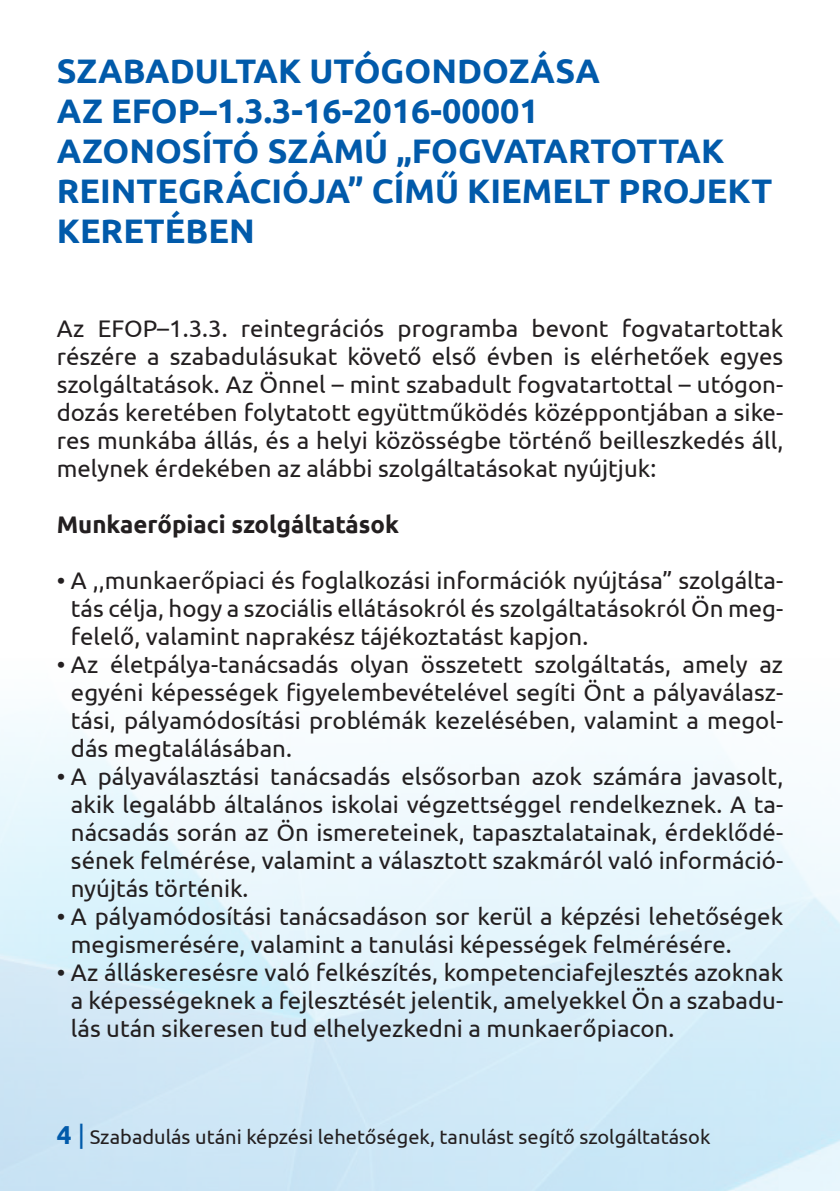
<style>
.page{position:relative;width:840px;height:1191px;background:#fff}
.page>*{position:absolute;margin:0;border:0;box-sizing:border-box;transform-origin:0 0}
.t1{font:700 34px/40px "Ubuntu";color:#015aaa}
.t2{font:24px/28px "Ubuntu";color:#231f20;text-align:justify}
.t3{font:700 24px "Ubuntu";color:#231f20}
.t4{font:20px "Ubuntu";color:#231f20}
.s1{font-weight:700;font-size:26px;color:#015aaa}
.s2{font-size:26px;color:#015aaa}
</style>
<div class="page">
<h1 class="t1" style="left:57px;top:50px;width:716px">SZABADULTAK UTÓGONDOZÁSA<br>AZ EFOP–1.3.3-16-2016-00001<br>AZONOSÍTÓ SZÁMÚ „FOGVATARTOTTAK<br>REINTEGRÁCIÓJA” CÍMŰ KIEMELT PROJEKT<br>KERETÉBEN</h1>
<p class="t2" style="left:57px;top:313px;width:727px">Az EFOP–1.3.3. reintegrációs programba bevont fogvatartottak részére a szabadulásukat követő első évben is elérhetőek egyes szolgáltatások. Az Önnel – mint szabadult fogvatartottal – utógon&shy;dozás keretében folytatott együttműködés középpontjában a sike&shy;res munkába állás, és a helyi közösségbe történő beilleszkedés áll, melynek érdekében az alábbi szolgáltatásokat nyújtjuk:</p>
<p class="t3" style="left:57px;top:510px;width:343px">Munkaerőpiaci szolgáltatások</p>
<p class="t2" style="left:71px;top:565px;width:713px;text-indent:-14px">• A ,,munkaerőpiaci és foglalkozási információk nyújtása” szolgálta&shy;tás célja, hogy a szociális ellátásokról és szolgáltatásokról Ön meg&shy;felelő, valamint naprakész tájékoztatást kapjon.</p>
<p class="t2" style="left:71px;top:649px;width:713px;text-indent:-14px">• Az életpálya-tanácsadás olyan összetett szolgáltatás, amely az egyéni képességek figyelembevételével segíti Önt a pályaválasz&shy;tási, pályamódosítási problémák kezelésében, valamint a megol&shy;dás megtalálásában.</p>
<p class="t2" style="left:71px;top:761px;width:713px;text-indent:-14px">• A pályaválasztási tanácsadás elsősorban azok számára javasolt, akik legalább általános iskolai végzettséggel rendelkeznek. A ta&shy;nácsadás során az Ön ismereteinek, tapasztalatainak, érdeklődé&shy;sének felmérése, valamint a választott szakmáról való információ&shy;nyújtás történik.</p>
<p class="t2" style="left:71px;top:902px;width:713px;text-indent:-14px">• A pályamódosítási tanácsadáson sor kerül a képzési lehetőségek megismerésére, valamint a tanulási képességek felmérésére.</p>
<p class="t2" style="left:71px;top:958px;width:713px;text-indent:-14px">• Az álláskeresésre való felkészítés, kompetenciafejlesztés azoknak a képességeknek a fejlesztését jelentik, amelyekkel Ön a szabadu&shy;lás után sikeresen tud elhelyezkedni a munkaerőpiacon.</p>
<p class="t4" style="left:57px;top:1125px;width:654px"><span class="s1">4</span> <span class="s2">|</span> Szabadulás utáni képzési lehetőségek, tanulást segítő szolgáltatások</p>
</div>
